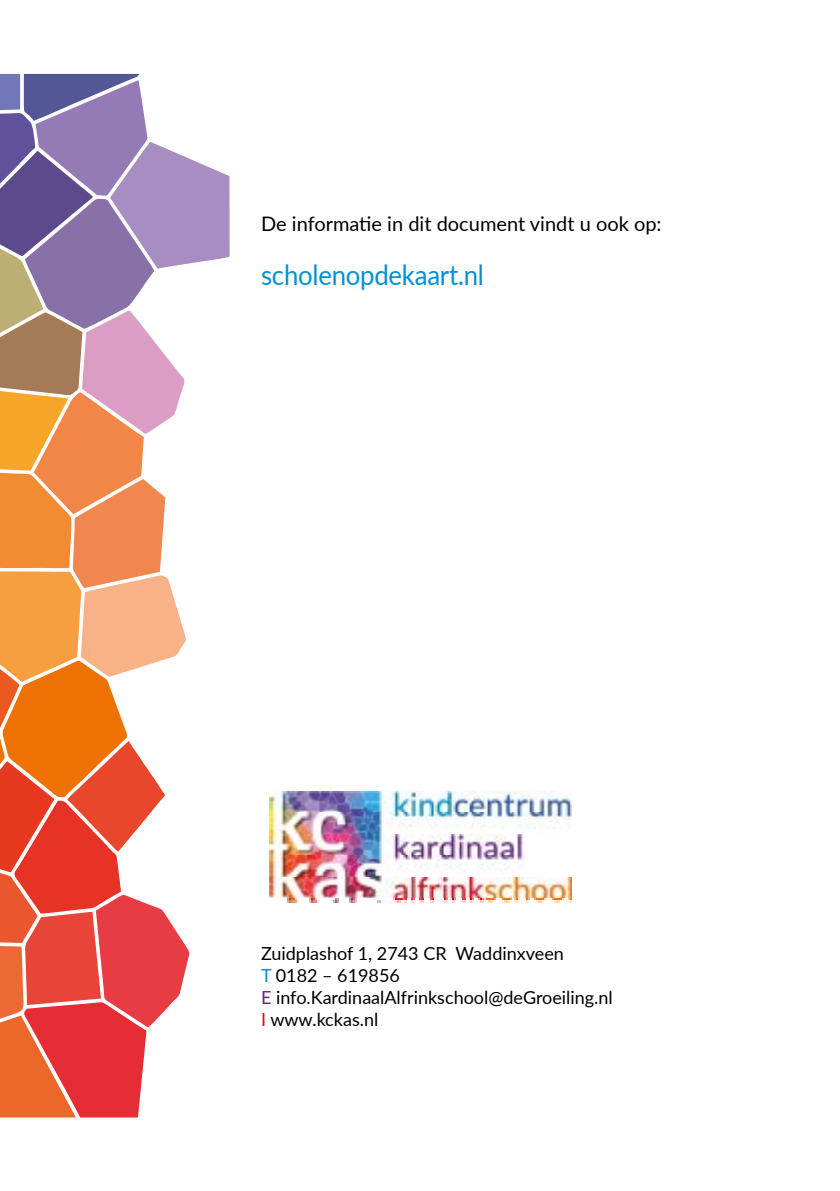
<style>
.page{position:relative;width:840px;height:1191px;background:#fff}
.page>*{position:absolute;margin:0;border:0;box-sizing:border-box;transform-origin:0 0}
.t1{font:28px "Lato";letter-spacing:-.01em;color:#0090d7;scale:.92 1}
.t2{font:20px "Lato";color:#000}
.t3{font:18px/22px "Lato";color:#000}
.s1{color:#0090d7}
.s2{color:#662383}
.s3{color:#e30613}
</style>
<div class="page">
<img style="left:269px;top:791px;width:301px;height:111px">
<svg style="left:0;top:73px;width:230px;height:1045px"></svg>
<p class="t2" style="left:261px;top:209px;width:402px">De informatie in dit document vindt u ook op:</p>
<h1 class="t1" style="left:261px;top:254px;width:244px">scholenopdekaart.nl</h1>
<p class="t3" style="left:261px;top:941px;width:353px">Zuidplashof 1, 2743 CR Waddinxveen<br><span class="s1">T</span> 0182 – 619856<br><span class="s2">E</span> info.KardinaalAlfrinkschool@deGroeiling.nl<br><span class="s3">I</span> www.kckas.nl</p>
</div>
